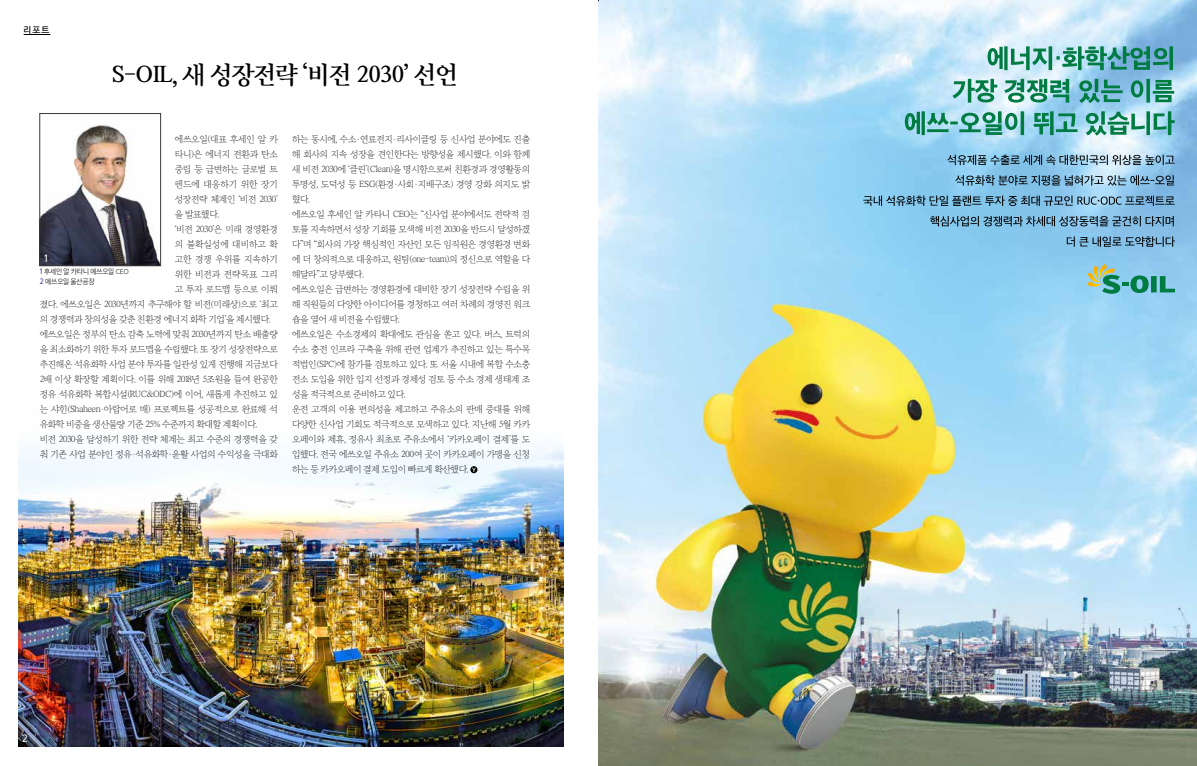
<style>
.page{position:relative;width:1197px;height:766px;background:#fff}
.page>*{position:absolute;margin:0;border:0;box-sizing:border-box;transform-origin:0 0}
.t1{font:24px "Yoon Myungjo Pro 750";letter-spacing:-.03em;color:#000;scale:.95 1}
.t2{font:9.5px "Yoon Gothic Pro 760";color:#fff}
.t3{font:9.2px/15px "Yoon Myungjo Pro 710";letter-spacing:-.05em;color:#000}
.t4{font:9.2px "Yoon Myungjo Pro 710";letter-spacing:-.02em;color:#000}
.t5{font:8.5px "Yoon Gothic Pro 760";color:#000}
.t6{font:7px/9.5px "Yoon Gothic Pro 730";letter-spacing:-.015em;color:#000;scale:.96 1}
.s1{font-family:"Yoon Gothic Pro 770";color:#604b97}
</style>
<div class="page">
<svg style="left:24px;top:34px;width:26px;height:1px"></svg>
<img style="left:19px;top:445px;width:545px;height:301px">
<svg style="left:470px;top:466px;width:7px;height:7px"></svg>
<svg style="left:472px;top:467px;width:4px;height:5px"></svg>
<img style="left:42px;top:124px;width:117px;height:140px">
<div style="left:40px;top:113px;width:121px;height:153px;border:1px solid #393a39"></div>
<img style="left:598px;top:0;width:598px;height:765px">
<svg style="left:1086px;top:263px;width:88px;height:30px"></svg>
<svg style="left:1066px;top:236px;width:108px;height:11px"></svg>
<svg style="left:930px;top:216px;width:243px;height:10px"></svg>
<svg style="left:863px;top:195px;width:311px;height:11px"></svg>
<svg style="left:955px;top:175px;width:218px;height:11px"></svg>
<svg style="left:947px;top:155px;width:227px;height:10px"></svg>
<svg style="left:904px;top:111px;width:270px;height:24px"></svg>
<svg style="left:952px;top:79px;width:221px;height:24px"></svg>
<svg style="left:987px;top:46px;width:185px;height:24px"></svg>
<svg style="left:598px;top:0;width:9px;height:2px"></svg>
<p class="t5" style="left:24px;top:24px;width:27px">리포트</p>
<h1 class="t1" style="left:112px;top:59px;width:366px">S-OIL, 새 성장전략 ‘비전 2030’ 선언</h1>
<p class="t3" style="left:175px;top:131px;width:105px">에쓰오일(대표 후세인 알 카</p>
<p class="t3" style="left:175px;top:146px;width:105px">타니)은 에너지 전환과 탄소</p>
<p class="t3" style="left:175px;top:161px;width:105px">중립 등 급변하는 글로벌 트</p>
<p class="t4" style="left:175px;top:179px;width:105px">렌드에 대응하기 위한 장기</p>
<p class="t3" style="left:175px;top:191px;width:105px">성장전략 체계인 ‘비전 2030’</p>
<p class="t3" style="left:175px;top:206px;width:46px">을 발표했다.</p>
<p class="t3" style="left:175px;top:221px;width:105px">‘비전 2030’은 미래 경영환경</p>
<p class="t4" style="left:175px;top:239px;width:105px">의 불확실성에 대비하고 확</p>
<p class="t4" style="left:175px;top:254px;width:105px">고한 경쟁 우위를 지속하기</p>
<p class="t4" style="left:175px;top:269px;width:105px">위한 비전과 전략목표 그리</p>
<p class="t3" style="left:175px;top:281px;width:105px">고 투자 로드맵 등으로 이뤄</p>
<p class="t3" style="left:40px;top:296px;width:240px">졌다. 에쓰오일은 2030년까지 추구해야 할 비전(미래상)으로 ‘최고</p>
<p class="t3" style="left:40px;top:311px;width:232px">의 경쟁력과 창의성을 갖춘 친환경 에너지 화학 기업’을 제시했다.</p>
<p class="t3" style="left:40px;top:326px;width:240px">에쓰오일은 정부의 탄소 감축 노력에 맞춰 2030년까지 탄소 배출량</p>
<p class="t3" style="left:40px;top:341px;width:240px">을 최소화하기 위한 투자 로드맵을 수립했다. 또 장기 성장전략으로</p>
<p class="t3" style="left:40px;top:356px;width:240px">추진해온 석유화학 사업 분야 투자를 일관성 있게 진행해 지금보다</p>
<p class="t3" style="left:40px;top:371px;width:240px">2배 이상 확장할 계획이다. 이를 위해 2018년 5조원을 들여 완공한</p>
<p class="t3" style="left:40px;top:386px;width:240px">정유 석유화학 복합시설(RUC&amp;ODC)에 이어, 새롭게 추진하고 있</p>
<p class="t3" style="left:40px;top:401px;width:240px">는 샤힌(Shaheen·아랍어로 매) 프로젝트를 성공적으로 완료해 석</p>
<p class="t3" style="left:40px;top:416px;width:219px">유화학 비중을 생산물량 기준 25% 수준까지 확대할 계획이다.</p>
<p class="t3" style="left:40px;top:431px;width:240px">비전 2030을 달성하기 위한 전략 체계는 최고 수준의 경쟁력을 갖</p>
<p class="t3" style="left:40px;top:446px;width:240px">춰 기존 사업 분야인 정유·석유화학·윤활 사업의 수익성을 극대화</p>
<p class="t2" style="left:44px;top:252px;width:5px">1</p>
<p class="t6" style="left:40px;top:267px;width:94px"><span class="s1">1</span> 후세인 알 카타니 에쓰오일 CEO<br><span class="s1">2</span> 에쓰오일 울산공장</p>
<p class="t3" style="left:292px;top:131px;width:240px">하는 동시에, 수소·연료전지·리사이클링 등 신사업 분야에도 진출 해 회사의 지속 성장을 견인한다는 방향성을 제시했다. 이와 함께 새 비전 2030에 ‘클린’(Clean)을 명시함으로써 친환경과 경영활동의 투명성, 도덕성 등 ESG(환경·사회·지배구조) 경영 강화 의지도 밝 혔다.<br>에쓰오일 후세인 알 카타니 CEO는 “신사업 분야에서도 전략적 검 토를 지속하면서 성장 기회를 모색해 비전 2030을 반드시 달성하겠 다”며 “회사의 가장 핵심적인 자산인 모든 임직원은 경영환경 변화 에 더 창의적으로 대응하고, 원팀(one-team)의 정신으로 역할을 다 해달라”고 당부했다.<br>에쓰오일은 급변하는 경영환경에 대비한 장기 성장전략 수립을 위 해 직원들의 다양한 아이디어를 경청하고 여러 차례의 경영진 워크 숍을 열어 새 비전을 수립했다.<br>에쓰오일은 수소경제의 확대에도 관심을 쏟고 있다. 버스, 트럭의 수소 충전 인프라 구축을 위해 관련 업계가 추진하고 있는 특수목 적법인(SPC)에 참가를 검토하고 있다. 또 서울 시내에 복합 수소충 전소 도입을 위한 입지 선정과 경제성 검토 등 수소 경제 생태계 조 성을 적극적으로 준비하고 있다.<br>운전 고객의 이용 편의성을 제고하고 주유소의 판매 증대를 위해 다양한 신사업 기회도 적극적으로 모색하고 있다. 지난해 5월 카카 오페이와 제휴, 정유사 최초로 주유소에서 ‘카카오페이 결제’를 도 입했다. 전국 에쓰오일 주유소 200여 곳이 카카오페이 가맹을 신청 하는 등 카카오페이 결제 도입이 빠르게 확산했다.</p>
<p class="t2" style="left:22px;top:732px;width:7px">2</p>
</div>
